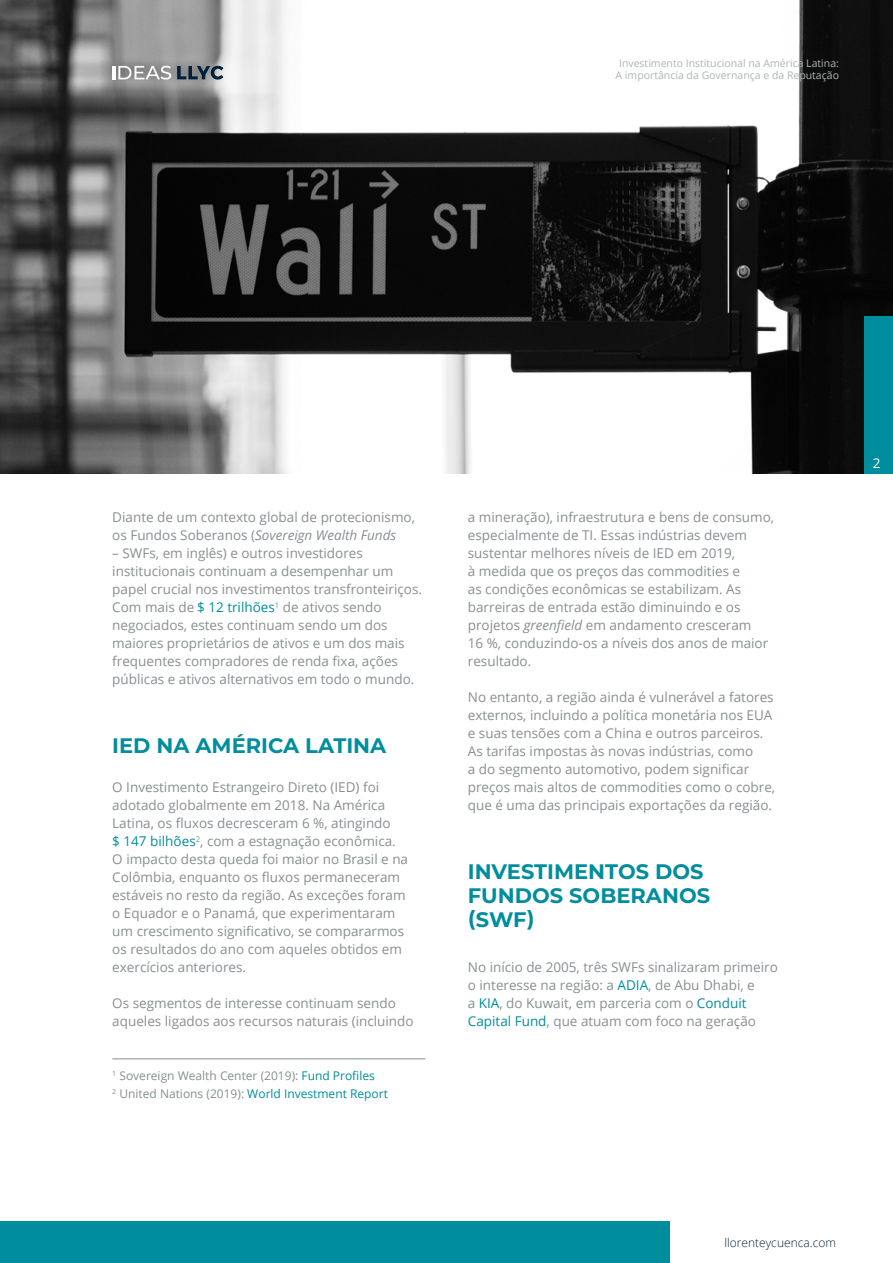
<style>
.page{position:relative;width:893px;height:1263px;background:#fff}
.page>*{position:absolute;margin:0;border:0;box-sizing:border-box;transform-origin:0 0}
.t1{font:700 21px/24px "Montserrat";color:#008d9e}
.t2{font:13.5px/18px "Open Sans";color:#878f92}
.t3{font:13.5px "Open Sans";color:#fff}
.t4{font:12px/18px "Open Sans";color:#858f91}
.t5{font:300 12px "Open Sans";color:#002139}
.t6{font:10.5px/12px "Open Sans";color:#adb5b6;text-align:center}
.s1{font-style:italic}
.s2{color:#008d9e}
</style>
<div class="page">
<div style="left:0;top:1221px;width:669px;height:42px;background:#008d9e"></div>
<hr style="left:112px;top:1058px;width:313px;height:1px;background:#858f91">
<img style="left:0;top:0;width:893px;height:474px">
<div style="left:864px;top:316px;width:29px;height:158px;background:#008d9e"></div>
<svg style="left:112px;top:66px;width:59px;height:14px"></svg>
<svg style="left:177px;top:66px;width:46px;height:14px"></svg>
<p class="t6" style="left:616px;top:57px;width:225px">Investimento Institucional na América Latina:<br>A importância da Governança e da Reputação</p>
<p class="t2" style="left:112px;top:508px;width:304px">Diante de um contexto global de protecionismo, os Fundos Soberanos (<span class="s1">Sovereign Wealth Funds</span></p>
<p class="t2" style="left:112px;top:544px;width:311px">– SWFs, em inglês) e outros investidores institucionais continuam a desempenhar um papel crucial nos investimentos transfronteiriços.<br>Com mais de <span class="s2">$ 12 trilhões</span><sup>1</sup> de ativos sendo negociados, estes continuam sendo um dos maiores proprietários de ativos e um dos mais frequentes compradores de renda fixa, ações públicas e ativos alternativos em todo o mundo.</p>
<h1 class="t1" style="left:112px;top:732px;width:276px">IED NA AMÉRICA LATINA</h1>
<p class="t2" style="left:112px;top:778px;width:297px">O Investimento Estrangeiro Direto (IED) foi adotado globalmente em 2018. Na América Latina, os fluxos decresceram 6 %, atingindo<br><span class="s2">$ 147 bilhões</span><sup>2</sup>, com a estagnação econômica.<br>O impacto desta queda foi maior no Brasil e na Colômbia, enquanto os fluxos permaneceram estáveis no resto da região. As exceções foram o Equador e o Panamá, que experimentaram um crescimento significativo, se compararmos os resultados do ano com aqueles obtidos em exercícios anteriores.</p>
<p class="t2" style="left:112px;top:994px;width:303px">Os segmentos de interesse continuam sendo aqueles ligados aos recursos naturais (incluindo</p>
<p class="t4" style="left:112px;top:1066px;width:277px"><sup>1</sup> Sovereign Wealth Center (2019): <span class="s2">Fund Profiles<br></span><sup>2</sup> United Nations (2019): <span class="s2">World Investment Report</span></p>
<p class="t2" style="left:468px;top:508px;width:308px">a mineração), infraestrutura e bens de consumo, especialmente de TI. Essas indústrias devem sustentar melhores níveis de IED em 2019,<br>à medida que os preços das commodities e<br>as condições econômicas se estabilizam. As barreiras de entrada estão diminuindo e os projetos <span class="s1">greenfield</span> em andamento cresceram<br>16 %, conduzindo-os a níveis dos anos de maior resultado.</p>
<p class="t2" style="left:468px;top:688px;width:309px">No entanto, a região ainda é vulnerável a fatores externos, incluindo a política monetária nos EUA e suas tensões com a China e outros parceiros.<br>As tarifas impostas às novas indústrias, como<br>a do segmento automotivo, podem significar preços mais altos de commodities como o cobre, que é uma das principais exportações da região.</p>
<h1 class="t1" style="left:468px;top:858px;width:244px">INVESTIMENTOS DOS<br>FUNDOS SOBERANOS (SWF)</h1>
<p class="t2" style="left:468px;top:958px;width:311px">No início de 2005, três SWFs sinalizaram primeiro o interesse na região: a <span class="s2">ADIA</span>, de Abu Dhabi, e<br>a <span class="s2">KIA</span>, do Kuwait, em parceria com o <span class="s2">Conduit Capital Fund</span>, que atuam com foco na geração</p>
<p class="t3" style="left:873px;top:454px;width:9px">2</p>
<p class="t5" style="left:724px;top:1234px;width:113px">llorenteycuenca.com</p>
</div>
